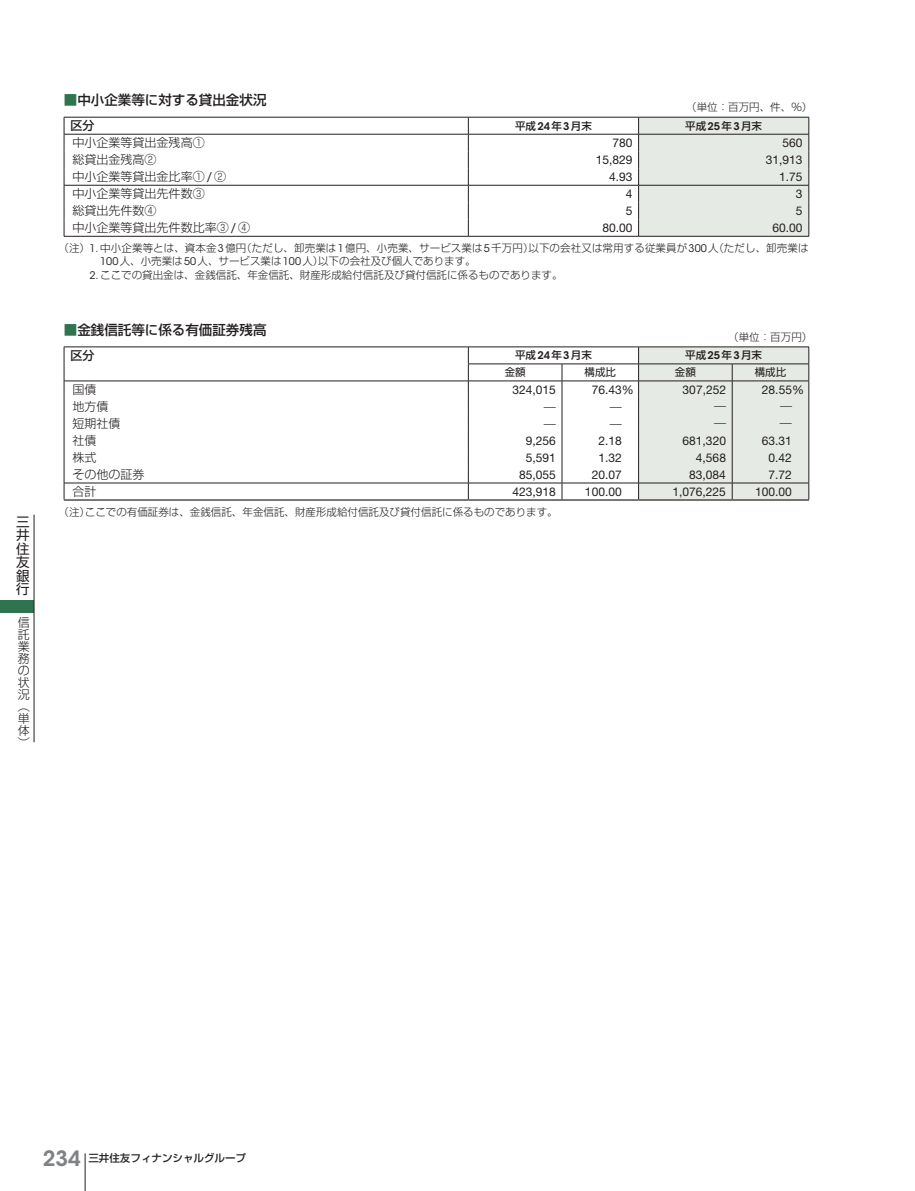
<style>
.page{position:relative;width:915px;height:1191px;background:#fff}
.page>*{position:absolute;margin:0;border:0;box-sizing:border-box;transform-origin:0 0}
.t1{font:500 13.5px "Shin Go Pr 6 N";color:#231f20}
.t2{font:13.5px/13.5px "Shin Go Pr 6 N";color:#231f20;text-align:justify}
.t3{font:12px "Helvetica Neue LT Std";color:#231f20}
.t4{font:300 12px/12px "Shin Go Pr 6 N";color:#231f20;text-align:justify}
.t5{font:500 12px "Shin Go Pr 6 N";color:#231f20}
.t6{font:300 10.5px/13.5px "Shin Go Pr 6 N";color:#231f20}
.t7{font:500 10.5px "Shin Go Pr 6 N";color:#231f20}
.t8{font:10.5px "Shin Go Pr 6 N";color:#231f20}
.s1{color:#2f744e}
.s2{font-family:"ITC Avant Garde Std";font-weight:600}
.s3{font-family:"ITC Avant Garde Std";font-weight:400}
.s4{font-family:"ITC Avant Garde Std";font-weight:600;font-size:21px;color:#808285}
</style>
<div class="page">
<div style="left:0;top:600px;width:34px;height:12px;background:#2f744e"></div>
<hr style="left:34px;top:514px;width:1px;height:228px;background:#231f20">
<hr style="left:85px;top:1153px;width:1px;height:38px;background:#231f20">
<hr style="left:64px;top:347px;width:404px;height:1px;background:#231f20">
<hr style="left:468px;top:347px;width:93px;height:1px;background:#231f20">
<hr style="left:561px;top:347px;width:77px;height:1px;background:#231f20">
<hr style="left:468px;top:364px;width:93px;height:1px;background:#231f20">
<hr style="left:561px;top:364px;width:77px;height:1px;background:#231f20">
<hr style="left:64px;top:381px;width:404px;height:1px;background:#231f20">
<hr style="left:468px;top:381px;width:93px;height:1px;background:#231f20">
<hr style="left:561px;top:381px;width:77px;height:1px;background:#231f20">
<hr style="left:64px;top:483px;width:404px;height:1px;background:#231f20">
<svg style="left:64px;top:347px;width:1px;height:152px"></svg>
<hr style="left:468px;top:483px;width:93px;height:1px;background:#231f20">
<svg style="left:468px;top:347px;width:1px;height:152px"></svg>
<hr style="left:561px;top:483px;width:77px;height:1px;background:#231f20">
<svg style="left:561px;top:364px;width:1px;height:135px"></svg>
<svg style="left:638px;top:347px;width:171px;height:153px;background:#dde1db"></svg>
<hr style="left:64px;top:499px;width:404px;height:1px;background:#231f20">
<hr style="left:468px;top:499px;width:93px;height:1px;background:#231f20">
<hr style="left:561px;top:499px;width:77px;height:1px;background:#231f20">
<hr style="left:638px;top:499px;width:94px;height:1px;background:#231f20">
<hr style="left:732px;top:499px;width:76px;height:1px;background:#231f20">
<hr style="left:64px;top:117px;width:404px;height:1px;background:#231f20">
<hr style="left:468px;top:117px;width:170px;height:1px;background:#231f20">
<hr style="left:64px;top:134px;width:404px;height:1px;background:#231f20">
<hr style="left:468px;top:134px;width:170px;height:1px;background:#231f20">
<hr style="left:64px;top:185px;width:404px;height:1px;background:#231f20">
<hr style="left:468px;top:185px;width:170px;height:1px;background:#231f20">
<svg style="left:64px;top:117px;width:1px;height:119px"></svg>
<svg style="left:468px;top:117px;width:1px;height:119px"></svg>
<div style="left:638px;top:117px;width:171px;height:119px;background:#e6eae4"></div>
<hr style="left:64px;top:236px;width:404px;height:1px;background:#231f20">
<hr style="left:468px;top:236px;width:170px;height:1px;background:#231f20">
<hr style="left:638px;top:236px;width:170px;height:1px;background:#231f20">
<p class="t2" style="left:16px;top:514px;width:15px">三井住友銀行</p>
<p class="t4" style="left:18px;top:615px;width:13px">信託業務の状況（単体）</p>
<p class="t1" style="left:64px;top:89px;width:204px"><span class="s1">■</span>中小企業等に対する貸出金状況</p>
<p class="t6" style="left:686px;top:100px;width:128px">（単位：百万円、件、％）</p>
<p class="t5" style="left:70px;top:116px;width:25px">区分</p>
<p class="t7" style="left:515px;top:117px;width:78px">平成<span class="s2">24</span>年<span class="s2">3</span>月末</p>
<p class="t7" style="left:685px;top:117px;width:78px">平成<span class="s2">25</span>年<span class="s2">3</span>月末</p>
<p class="t4" style="left:73px;top:136px;width:133px">中小企業等貸出金残高①</p>
<p class="t3" style="left:612px;top:136px;width:22px">780</p>
<p class="t3" style="left:782px;top:136px;width:22px">560</p>
<p class="t4" style="left:73px;top:153px;width:85px">総貸出金残高②</p>
<p class="t3" style="left:595px;top:153px;width:38px">15,829</p>
<p class="t3" style="left:765px;top:153px;width:38px">31,913</p>
<p class="t4" style="left:73px;top:170px;width:155px">中小企業等貸出金比率①<span class="s3">/</span>②</p>
<p class="t3" style="left:609px;top:170px;width:25px">4.93</p>
<p class="t3" style="left:779px;top:170px;width:25px">1.75</p>
<p class="t4" style="left:73px;top:187px;width:133px">中小企業等貸出先件数③</p>
<p class="t3" style="left:625px;top:187px;width:8px">4</p>
<p class="t3" style="left:795px;top:187px;width:8px">3</p>
<p class="t4" style="left:73px;top:204px;width:85px">総貸出先件数④</p>
<p class="t3" style="left:625px;top:204px;width:8px">5</p>
<p class="t3" style="left:795px;top:204px;width:8px">5</p>
<p class="t4" style="left:73px;top:221px;width:179px">中小企業等貸出先件数比率③<span class="s3">/</span>④</p>
<p class="t3" style="left:602px;top:221px;width:32px">80.00</p>
<p class="t3" style="left:772px;top:221px;width:32px">60.00</p>
<p class="t6" style="left:100px;top:240px;width:709px;text-indent:-42px">（注）<span class="s3">1.</span> 中小企業等とは、資本金<span class="s3">3</span>億円（ただし、卸売業は<span class="s3">1</span>億円、小売業、サービス業は<span class="s3">5</span>千万円）以下の会社又は常用する従業員が<span class="s3">300</span>人（ただし、卸売業は<br><span class="s3">100</span>人、小売業は<span class="s3">50</span>人、サービス業は<span class="s3">100</span>人）以下の会社及び個人であります。</p>
<p class="t6" style="left:89px;top:267px;width:474px"><span class="s3">2.</span> ここでの貸出金は、金銭信託、年金信託、財産形成給付信託及び貸付信託に係るものであります。</p>
<p class="t1" style="left:64px;top:319px;width:204px"><span class="s1">■</span>金銭信託等に係る有価証券残高</p>
<p class="t6" style="left:728px;top:329px;width:85px">（単位：百万円）</p>
<p class="t5" style="left:70px;top:345px;width:25px">区分</p>
<p class="t7" style="left:515px;top:347px;width:78px">平成<span class="s2">24</span>年<span class="s2">3</span>月末</p>
<p class="t7" style="left:685px;top:347px;width:78px">平成<span class="s2">25</span>年<span class="s2">3</span>月末</p>
<p class="t8" style="left:504px;top:364px;width:22px">金額</p>
<p class="t8" style="left:584px;top:364px;width:33px">構成比</p>
<p class="t8" style="left:674px;top:364px;width:22px">金額</p>
<p class="t8" style="left:754px;top:364px;width:33px">構成比</p>
<p class="t4" style="left:73px;top:382px;width:25px">国債</p>
<p class="t3" style="left:512px;top:383px;width:45px">324,015</p>
<p class="t3" style="left:591px;top:383px;width:44px">76.43%</p>
<p class="t3" style="left:682px;top:383px;width:45px">307,252</p>
<p class="t3" style="left:761px;top:383px;width:44px">28.55%</p>
<p class="t4" style="left:72px;top:399px;width:37px">地方債</p>
<p class="t4" style="left:543px;top:399px;width:13px">̶</p>
<p class="t4" style="left:609px;top:399px;width:13px">̶</p>
<p class="t4" style="left:713px;top:399px;width:13px">―</p>
<p class="t4" style="left:779px;top:399px;width:13px">―</p>
<p class="t4" style="left:72px;top:416px;width:49px">短期社債</p>
<p class="t4" style="left:543px;top:416px;width:13px">̶</p>
<p class="t4" style="left:609px;top:416px;width:13px">̶</p>
<p class="t4" style="left:713px;top:416px;width:13px">―</p>
<p class="t4" style="left:779px;top:416px;width:13px">―</p>
<p class="t4" style="left:72px;top:433px;width:25px">社債</p>
<p class="t3" style="left:525px;top:433px;width:32px">9,256</p>
<p class="t3" style="left:598px;top:433px;width:25px">2.18</p>
<p class="t3" style="left:682px;top:433px;width:45px">681,320</p>
<p class="t3" style="left:761px;top:433px;width:32px">63.31</p>
<p class="t4" style="left:72px;top:450px;width:25px">株式</p>
<p class="t3" style="left:525px;top:450px;width:32px">5,591</p>
<p class="t3" style="left:598px;top:450px;width:25px">1.32</p>
<p class="t3" style="left:695px;top:450px;width:32px">4,568</p>
<p class="t3" style="left:768px;top:450px;width:25px">0.42</p>
<p class="t4" style="left:72px;top:467px;width:73px">その他の証券</p>
<p class="t3" style="left:519px;top:467px;width:38px">85,055</p>
<p class="t3" style="left:591px;top:467px;width:32px">20.07</p>
<p class="t3" style="left:689px;top:467px;width:38px">83,084</p>
<p class="t3" style="left:768px;top:467px;width:25px">7.72</p>
<p class="t4" style="left:72px;top:484px;width:25px">合計</p>
<p class="t3" style="left:512px;top:484px;width:45px">423,918</p>
<p class="t3" style="left:584px;top:484px;width:38px">100.00</p>
<p class="t3" style="left:672px;top:484px;width:55px">1,076,225</p>
<p class="t3" style="left:755px;top:484px;width:38px">100.00</p>
<p class="t6" style="left:59px;top:504px;width:500px">（注）ここでの有価証券は、金銭信託、年金信託、財産形成給付信託及び貸付信託に係るものであります。</p>
<p class="t7" style="left:43px;top:1149px;width:205px"><span class="s4">234</span> 三井住友フィナンシャルグループ</p>
</div>
